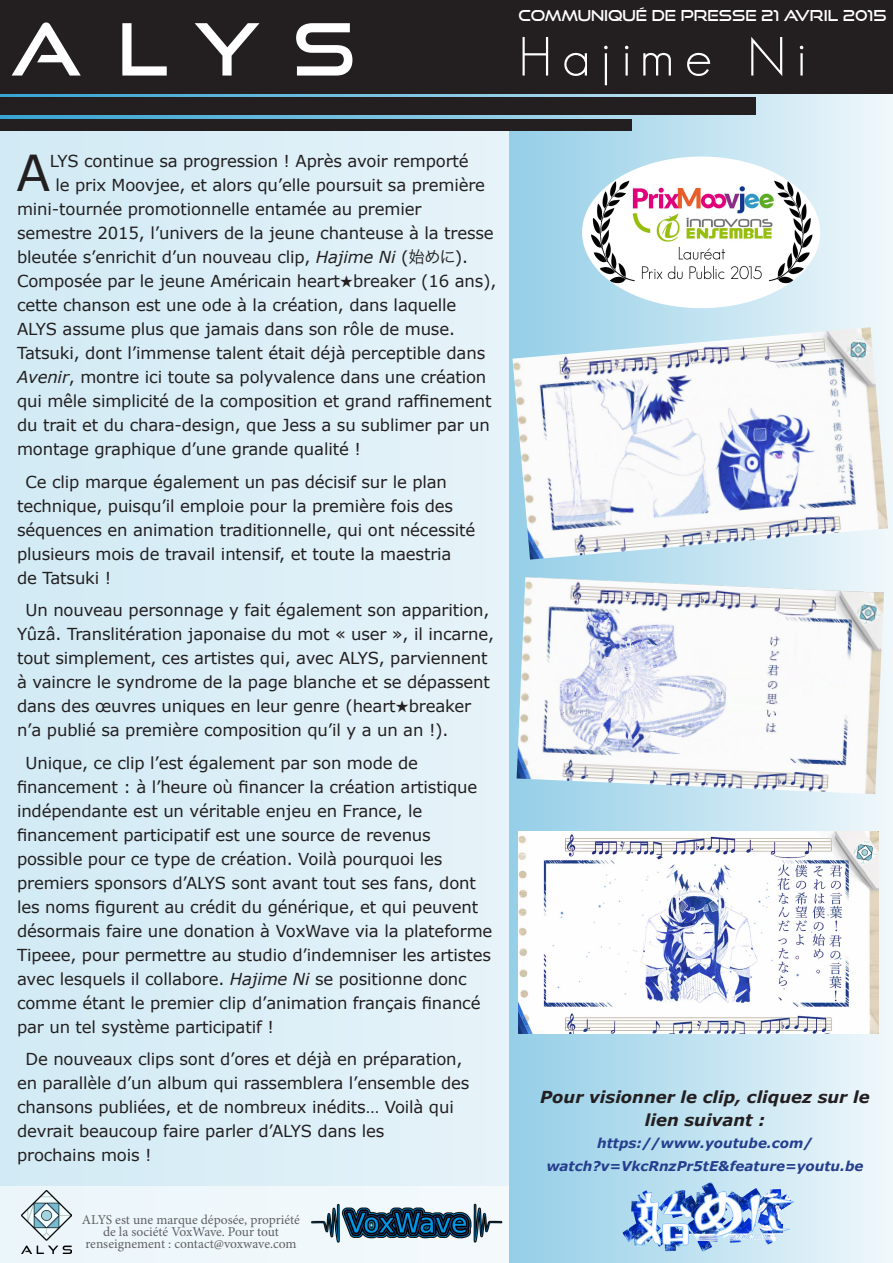
<style>
.page{position:relative;width:893px;height:1263px;background:#fff}
.page>*{position:absolute;margin:0;border:0;box-sizing:border-box;transform-origin:0 0}
.t1{font:72px "Good Times Rg";color:#fff}
.t2{font:300 54px "Geosans";letter-spacing:.2em;color:#fff}
.Style_de_paragraphe{font:49.5px "Verdana";color:#231f20}
.Style_de_paragraphe-2{font:16.5px/24px "Verdana";letter-spacing:-.01em;color:#231f20}
.t3{font:italic 700 16.5px/22.5px "Verdana";color:#231f20;text-align:center}
.t4{font:15px "Good Times Rg";color:#fff}
.t5{font:13.5px/12px "Minion Pro";color:#616164;text-align:center}
.t6{font:italic 700 13.5px/22.5px "Verdana";color:#253f8e;text-align:center}
.s1{font-style:italic}
.s2{font-family:"Hira Kaku Pro W3"}
</style>
<div class="page">
<div style="left:0;top:0;width:893px;height:1263px;background:linear-gradient(to right,#2ea0d1,#e9f5fa)"></div>
<div style="left:0;top:0;width:893px;height:94px;background:#231f20"></div>
<div style="left:0;top:98px;width:755px;height:17px;background:#231f20"></div>
<div style="left:0;top:119px;width:632px;height:12px;background:#231f20"></div>
<div style="left:0;top:131px;width:508px;height:1132px;background:#dbeef7"></div>
<img style="left:512px;top:327px;width:376px;height:233px">
<div style="left:0;top:1186px;width:508px;height:77px;background:#eff7fb"></div>
<img style="left:311px;top:1203px;width:192px;height:40px">
<img style="left:22px;top:1190px;width:50px;height:63px">
<img style="left:557px;top:128px;width:291px;height:180px">
<img style="left:517px;top:577px;width:367px;height:217px">
<img style="left:519px;top:832px;width:359px;height:201px">
<img style="left:570px;top:1181px;width:266px;height:82px">
<p class="t1" style="left:11px;top:5px;width:347px">ALYS</p>
<p class="t4" style="left:518px;top:7px;width:370px">COMMUNIQUÉ DE PRESSE 21 AVRIL 2015</p>
<p class="t2" style="left:518px;top:27px;width:289px">Hajime Ni</p>
<p class="Style_de_paragraphe" style="left:16px;top:142px;width:35px">A</p>
<p class="Style_de_paragraphe-2" style="left:50px;top:149px;width:420px">LYS continue sa progression ! Après avoir remporté</p>
<p class="Style_de_paragraphe-2" style="left:55px;top:173px;width:431px">le prix Moovjee, et alors qu’elle poursuit sa première</p>
<p class="Style_de_paragraphe-2" style="left:17px;top:197px;width:406px">mini-tournée promotionnelle entamée au premier</p>
<p class="Style_de_paragraphe-2" style="left:17px;top:221px;width:478px">semestre 2015, l’univers de la jeune chanteuse à la tresse</p>
<p class="Style_de_paragraphe-2" style="left:17px;top:245px;width:453px">bleutée s’enrichit d’un nouveau clip, <span class="s1">Hajime Ni</span> (<span class="s2">始めに</span>).</p>
<p class="Style_de_paragraphe-2" style="left:17px;top:269px;width:481px">Composée par le jeune Américain heart★breaker (16 ans),</p>
<p class="Style_de_paragraphe-2" style="left:17px;top:293px;width:441px">cette chanson est une ode à la création, dans laquelle</p>
<p class="Style_de_paragraphe-2" style="left:17px;top:317px;width:440px">ALYS assume plus que jamais dans son rôle de muse.</p>
<p class="Style_de_paragraphe-2" style="left:17px;top:341px;width:470px">Tatsuki, dont l’immense talent était déjà perceptible dans</p>
<p class="Style_de_paragraphe-2" style="left:17px;top:365px;width:471px"><span class="s1">Avenir</span>, montre ici toute sa polyvalence dans une création</p>
<p class="Style_de_paragraphe-2" style="left:17px;top:389px;width:476px">qui mêle simplicité de la composition et grand raffinement</p>
<p class="Style_de_paragraphe-2" style="left:17px;top:413px;width:474px">du trait et du chara-design, que Jess a su sublimer par un</p>
<p class="Style_de_paragraphe-2" style="left:17px;top:437px;width:345px">montage graphique d’une grande qualité !</p>
<p class="Style_de_paragraphe-2" style="left:17px;top:469px;width:460px;text-indent:9px">Ce clip marque également un pas décisif sur le plan technique, puisqu’il emploie pour la première fois des séquences en animation traditionnelle, qui ont nécessité plusieurs mois de travail intensif, et toute la maestria de Tatsuki !</p>
<p class="Style_de_paragraphe-2" style="left:17px;top:598px;width:479px;text-indent:9px">Un nouveau personnage y fait également son apparition, Yûzâ. Translitération japonaise du mot « user », il incarne, tout simplement, ces artistes qui, avec ALYS, parviennent à vaincre le syndrome de la page blanche et se dépassent dans des œuvres uniques en leur genre (heart★breaker n’a publié sa première composition qu’il y a un an !).</p>
<p class="Style_de_paragraphe-2" style="left:17px;top:750px;width:477px;text-indent:9px">Unique, ce clip l’est également par son mode de financement : à l’heure où financer la création artistique indépendante est un véritable enjeu en France, le financement participatif est une source de revenus possible pour ce type de création. Voilà pourquoi les premiers sponsors d’ALYS sont avant tout ses fans, dont les noms figurent au crédit du générique, et qui peuvent désormais faire une donation à VoxWave via la plateforme Tipeee, pour permettre au studio d’indemniser les artistes avec lesquels il collabore. <span class="s1">Hajime Ni</span> se positionne donc comme étant le premier clip d’animation français financé par un tel système participatif !</p>
<p class="Style_de_paragraphe-2" style="left:17px;top:1047px;width:454px;text-indent:9px">De nouveaux clips sont d’ores et déjà en préparation, en parallèle d’un album qui rassemblera l’ensemble des chansons publiées, et de nombreux inédits… Voilà qui devrait beaucoup faire parler d’ALYS dans les<br>prochains mois !</p>
<p class="t5" style="left:82px;top:1214px;width:220px">ALYS est une marque déposée, propriété de la société VoxWave. Pour tout renseignement : contact@voxwave.com</p>
<p class="t3" style="left:540px;top:1085px;width:331px">Pour visionner le clip, cliquez sur le lien suivant :</p>
<p class="t6" style="left:546px;top:1132px;width:319px">https://www.youtube.com/ watch?v=VkcRnzPr5tE&amp;feature=youtu.be</p>
</div>
